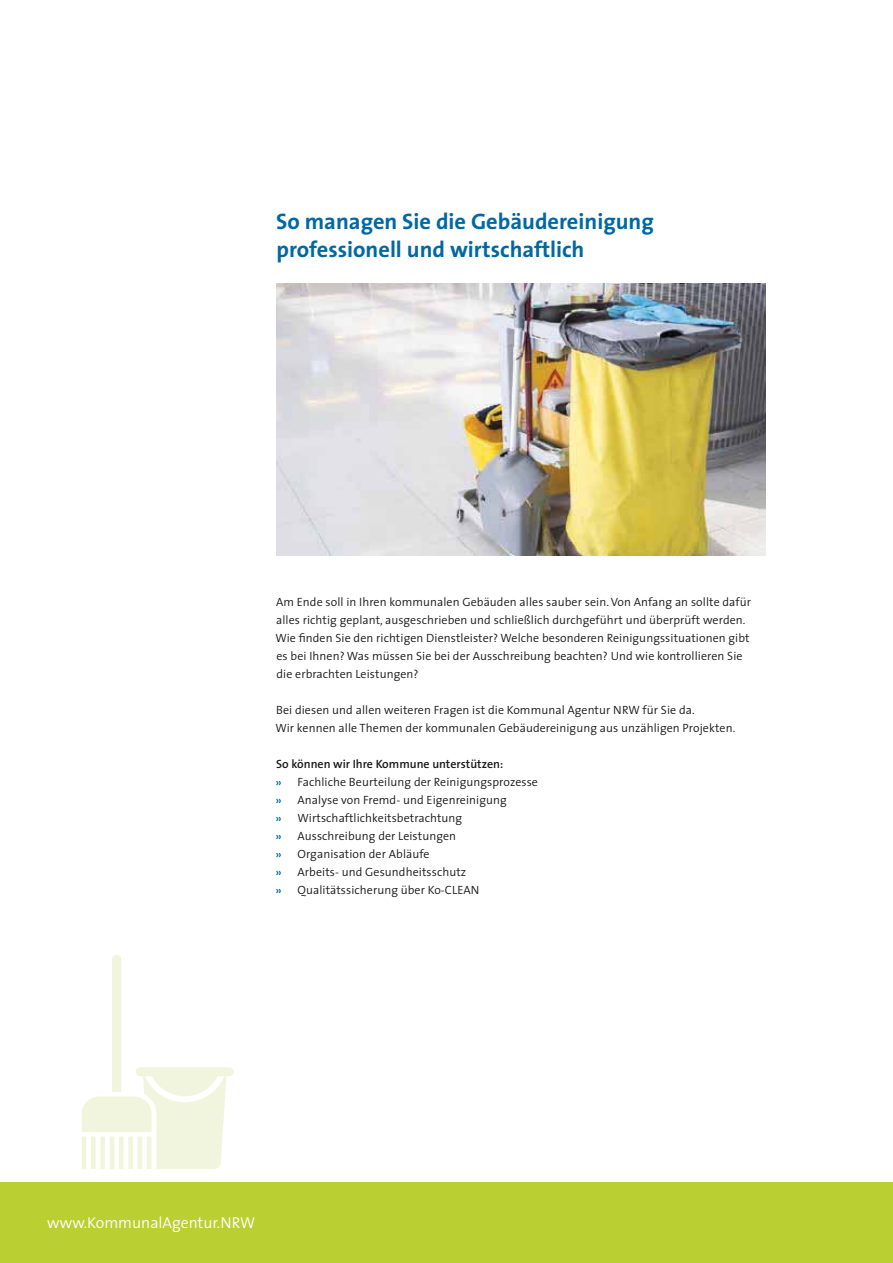
<style>
.page{position:relative;width:893px;height:1263px;background:#fff}
.page>*{position:absolute;margin:0;border:0;box-sizing:border-box;transform-origin:0 0}
.t1{font:700 22.5px/27.9px "The Sans";color:#0068a2}
.t2{font:300 15.75px "The Sans";color:#fff}
.t3{font:300 12px/18px "The Sans";letter-spacing:.005em;color:#181a18}
.s1{font-weight:600}
.s2{font-weight:600;color:#0068a2}
</style>
<div class="page">
<div style="left:0;top:1182px;width:893px;height:81px;background:#bacf32"></div>
<img style="left:276px;top:283px;width:489px;height:272px">
<svg style="left:82px;top:955px;width:152px;height:214px"></svg>
<h1 class="t1" style="left:276px;top:209px;width:379px">So managen Sie die Gebäudereinigung professionell und wirtschaftlich</h1>
<p class="t3" style="left:275px;top:594px;width:477px">Am Ende soll in Ihren kommunalen Gebäuden alles sauber sein. Von Anfang an sollte dafür alles richtig geplant, ausgeschrieben und schließlich durchgeführt und überprüft werden.<br>Wie finden Sie den richtigen Dienstleister? Welche besonderen Reinigungssituationen gibt es bei Ihnen? Was müssen Sie bei der Ausschreibung beachten? Und wie kontrollieren Sie die erbrachten Leistungen?</p>
<p class="t3" style="left:275px;top:702px;width:461px">Bei diesen und allen weiteren Fragen ist die Kommunal Agentur NRW für Sie da.<br>Wir kennen alle Themen der kommunalen Gebäudereinigung aus unzähligen Projekten.</p>
<p class="t3" style="left:275px;top:756px;width:264px"><span class="s1">So können wir Ihre Kommune unterstützen:<br></span><span class="s2">»</span> Fachliche Beurteilung der Reinigungsprozesse <span class="s2">»</span> Analyse von Fremd- und Eigenreinigung<br><span class="s2">»</span> Wirtschaftlichkeitsbetrachtung<br><span class="s2">»</span> Ausschreibung der Leistungen<br><span class="s2">»</span> Organisation der Abläufe<br><span class="s2">»</span> Arbeits- und Gesundheitsschutz<br><span class="s2">»</span> Qualitätssicherung über Ko-CLEAN</p>
<h2 class="t2" style="left:47px;top:1216px;width:210px">www.KommunalAgentur.NRW</h2>
</div>
